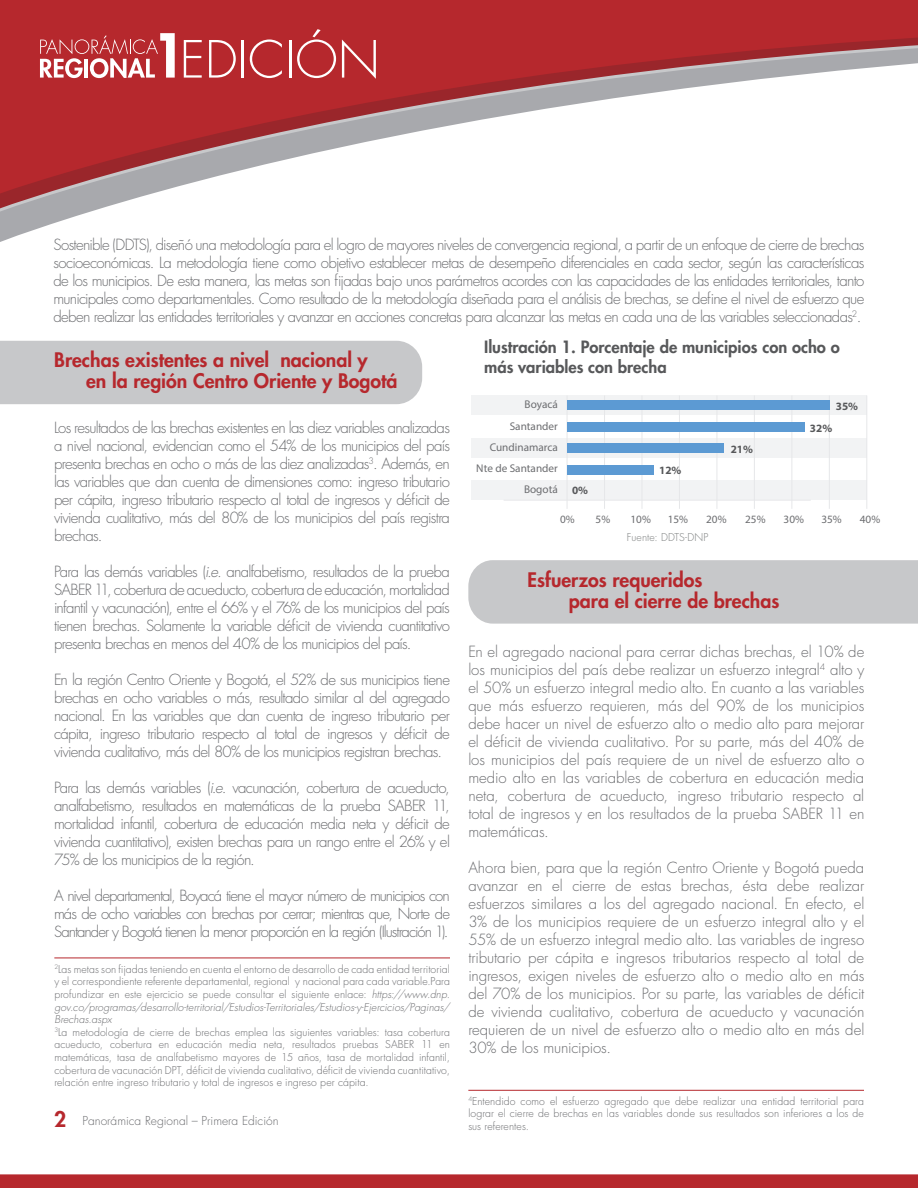
<style>
.page{position:relative;width:918px;height:1188px;background:#fff}
.page>*{position:absolute;margin:0;border:0;box-sizing:border-box;transform-origin:0 0}
.t1{font:800 19.5px "Futura Std";color:#b6282d}
.t2{font:800 16.5px/19.8px "Futura Std";color:#57585a}
.texto{font:300 15px/18px "Futura Std";letter-spacing:-.045em;color:#6c6d70;text-align:justify}
.t3{font:300 12px "Futura Std";color:#6c6d70}
.t4{font:11.25px/20.9px "Myriad Pro";color:#6c6d70;text-align:right}
.t5{font:700 11.25px "Myriad Pro";color:#57585a}
.texto-2{font:300 10.5px/12.6px "Futura Std";letter-spacing:.005em;color:#6c6d70;text-align:justify}
.texto-3{font:300 10.5px "Futura Std";letter-spacing:.01em;color:#7c7f7f}
.s1{font-style:italic}
.s2{font-weight:800;font-size:21px;color:#b6282d}
</style>
<div class="page">
<svg style="left:0;top:205px;width:112px;height:14px;fill:#a8a9ad"></svg>
<svg style="left:0;top:0;width:918px;height:205px"></svg>
<svg style="left:0;top:1174px;width:918px;height:14px;background:#b82e32"></svg>
<svg style="left:40px;top:33px;width:135px;height:45px"></svg>
<svg style="left:184px;top:40px;width:18px;height:38px"></svg>
<svg style="left:209px;top:40px;width:27px;height:38px"></svg>
<hr style="left:242px;top:40px;width:2px;height:38px;background:#fff">
<svg style="left:250px;top:39px;width:32px;height:39px"></svg>
<hr style="left:289px;top:40px;width:2px;height:38px;background:#fff">
<svg style="left:297px;top:29px;width:39px;height:49px;background:#c0484c"></svg>
<svg style="left:342px;top:39px;width:34px;height:40px"></svg>
<div style="left:468px;top:560px;width:450px;height:64px;background:#c7c8ca"></div>
<div style="left:0;top:341px;width:422px;height:63px;background:#c7c8ca"></div>
<hr style="left:54px;top:958px;width:396px;height:1px;background:#b6282d">
<hr style="left:468px;top:1090px;width:396px;height:1px;background:#b6282d">
<div style="left:472px;top:395px;width:395px;height:20px;background:#f2f3f4"></div>
<div style="left:472px;top:438px;width:395px;height:20px;background:#f2f3f4"></div>
<div style="left:472px;top:480px;width:395px;height:20px;background:#f2f3f4"></div>
<hr style="left:567px;top:395px;width:1px;height:114px;background:#e6e7e9">
<hr style="left:604px;top:395px;width:1px;height:114px;background:#e6e7e9">
<hr style="left:642px;top:395px;width:1px;height:114px;background:#e6e7e9">
<hr style="left:679px;top:395px;width:1px;height:114px;background:#e6e7e9">
<hr style="left:717px;top:395px;width:1px;height:114px;background:#e6e7e9">
<hr style="left:754px;top:395px;width:1px;height:114px;background:#e6e7e9">
<hr style="left:792px;top:395px;width:1px;height:114px;background:#e6e7e9">
<hr style="left:829px;top:395px;width:1px;height:114px;background:#e6e7e9">
<hr style="left:867px;top:395px;width:1px;height:114px;background:#e6e7e9">
<hr style="left:504px;top:500px;width:307px;height:1px;background:#e6e7e9">
<div style="left:567px;top:423px;width:238px;height:9px;background:#5c9ad3"></div>
<div style="left:567px;top:444px;width:157px;height:9px;background:#5c9ad3"></div>
<div style="left:567px;top:401px;width:262px;height:9px;background:#5c9ad3"></div>
<div style="left:567px;top:465px;width:86px;height:9px;background:#5c9ad3"></div>
<p class="texto" style="left:53px;top:236px;width:813px">Sostenible (DDTS), diseñó una metodología para el logro de mayores niveles de convergencia regional, a partir de un enfoque de cierre de brechas socioeconómicas. La metodología tiene como objetivo establecer metas de desempeño diferenciales en cada sector, según las características de los municipios. De esta manera, las metas son fijadas bajo unos parámetros acordes con las capacidades de las entidades territoriales, tanto municipales como departamentales. Como resultado de la metodología diseñada para el análisis de brechas, se define el nivel de esfuerzo que deben realizar las entidades territoriales y avanzar en acciones concretas para alcanzar las metas en cada una de las variables seleccionadas<sup>2</sup>.</p>
<p class="t1" style="left:54px;top:347px;width:315px">Brechas existentes a nivel nacional y</p>
<p class="t1" style="left:86px;top:368px;width:313px">en la región Centro Oriente y Bogotá</p>
<p class="texto" style="left:54px;top:419px;width:398px">Los resultados de las brechas existentes en las diez variables analizadas a nivel nacional, evidencian como el 54% de los municipios del país presenta brechas en ocho o más de las diez analizadas<sup>3</sup>. Además, en las variables que dan cuenta de dimensiones como: ingreso tributario per cápita, ingreso tributario respecto al total de ingresos y déficit de vivienda cualitativo, más del 80% de los municipios del país registra brechas.</p>
<p class="texto" style="left:54px;top:563px;width:398px">Para las demás variables (<span class="s1">i.e.</span> analfabetismo, resultados de la prueba SABER 11, cobertura de acueducto, cobertura de educación, mortalidad infantil y vacunación), entre el 66% y el 76% de los municipios del país tienen brechas. Solamente la variable déficit de vivienda cuantitativo presenta brechas en menos del 40% de los municipios del país.</p>
<p class="texto" style="left:54px;top:671px;width:398px">En la región Centro Oriente y Bogotá, el 52% de sus municipios tiene brechas en ocho variables o más, resultado similar al del agregado nacional. En las variables que dan cuenta de ingreso tributario per cápita, ingreso tributario respecto al total de ingresos y déficit de vivienda cualitativo, más del 80% de los municipios registran brechas.</p>
<p class="texto" style="left:54px;top:779px;width:397px">Para las demás variables (<span class="s1">i.e.</span> vacunación, cobertura de acueducto, analfabetismo, resultados en matemáticas de la prueba SABER 11, mortalidad infantil, cobertura de educación media neta y déficit de vivienda cuantitativo), existen brechas para un rango entre el 26% y el 75% de los municipios de la región.</p>
<p class="texto" style="left:54px;top:887px;width:397px">A nivel departamental, Boyacá tiene el mayor número de municipios con más de ocho variables con brechas por cerrar; mientras que, Norte de Santander y Bogotá tienen la menor proporción en la región (Ilustración 1).</p>
<p class="texto-2" style="left:54px;top:963px;width:397px"><sup>2</sup>Las metas son fijadas teniendo en cuenta el entorno de desarrollo de cada entidad territorial y el correspondiente referente departamental, regional y nacional para cada variable.Para profundizar en este ejercicio se puede consultar el siguiente enlace: <span class="s1">https://www.dnp. gov.co/programas/desarrollo-territorial/Estudios-Territoriales/Estudios-y-Ejercicios/Paginas/ Brechas.aspx</span></p>
<p class="texto-2" style="left:54px;top:1026px;width:397px"><sup>3</sup>La metodología de cierre de brechas emplea las siguientes variables: tasa cobertura acueducto, cobertura en educación media neta, resultados pruebas SABER 11 en matemáticas, tasa de analfabetismo mayores de 15 años, tasa de mortalidad infantil, cobertura de vacunación DPT, déficit de vivienda cualitativo, déficit de vivienda cuantitativo, relación entre ingreso tributario y total de ingresos e ingreso per cápita.</p>
<p class="t3" style="left:54px;top:1113px;width:226px"><span class="s2">2</span> Panorámica Regional – Primera Edición</p>
<p class="t2" style="left:484px;top:337px;width:357px">Ilustración 1. Porcentaje de municipios con ocho o más variables con brecha</p>
<p class="t4" style="left:525px;top:394px;width:35px">Boyacá</p>
<p class="t5" style="left:836px;top:399px;width:24px">35%</p>
<p class="t4" style="left:476px;top:416px;width:83px">Santander<br>Cundinamarca<br>Nte de Santander<br>Bogotá</p>
<p class="t5" style="left:572px;top:483px;width:18px">0%</p>
<p class="t4" style="left:560px;top:508px;width:16px">0%</p>
<p class="t5" style="left:659px;top:463px;width:24px">12%</p>
<p class="t5" style="left:731px;top:442px;width:24px">21%</p>
<p class="t5" style="left:810px;top:421px;width:24px">32%</p>
<p class="t4" style="left:596px;top:508px;width:16px">5%</p>
<p class="t4" style="left:631px;top:508px;width:22px">10%</p>
<p class="t4" style="left:668px;top:508px;width:22px">15%</p>
<p class="t4" style="left:706px;top:508px;width:22px">20%</p>
<p class="t4" style="left:745px;top:508px;width:22px">25%</p>
<p class="t4" style="left:784px;top:508px;width:22px">30%</p>
<p class="t4" style="left:821px;top:508px;width:22px">35%</p>
<p class="t4" style="left:860px;top:508px;width:22px">40%</p>
<p class="texto-3" style="left:627px;top:531px;width:83px">Fuente: DDTS-DNP</p>
<p class="t1" style="left:528px;top:568px;width:176px">Esfuerzos requeridos</p>
<p class="t1" style="left:569px;top:588px;width:212px">para el cierre de brechas</p>
<p class="texto" style="left:468px;top:643px;width:398px">En el agregado nacional para cerrar dichas brechas, el 10% de los municipios del país debe realizar un esfuerzo integral<sup>4</sup> alto y el 50% un esfuerzo integral medio alto. En cuanto a las variables que más esfuerzo requieren, más del 90% de los municipios debe hacer un nivel de esfuerzo alto o medio alto para mejorar el déficit de vivienda cualitativo. Por su parte, más del 40% de los municipios del país requiere de un nivel de esfuerzo alto o medio alto en las variables de cobertura en educación media neta, cobertura de acueducto, ingreso tributario respecto al total de ingresos y en los resultados de la prueba SABER 11 en matemáticas.</p>
<p class="texto" style="left:468px;top:859px;width:398px">Ahora bien, para que la región Centro Oriente y Bogotá pueda avanzar en el cierre de estas brechas, ésta debe realizar esfuerzos similares a los del agregado nacional. En efecto, el 3% de los municipios requiere de un esfuerzo integral alto y el 55% de un esfuerzo integral medio alto. Las variables de ingreso tributario per cápita e ingresos tributarios respecto al total de ingresos, exigen niveles de esfuerzo alto o medio alto en más del 70% de los municipios. Por su parte, las variables de déficit de vivienda cualitativo, cobertura de acueducto y vacunación requieren de un nivel de esfuerzo alto o medio alto en más del 30% de los municipios.</p>
<p class="texto-2" style="left:468px;top:1095px;width:397px"><sup>4</sup>Entendido como el esfuerzo agregado que debe realizar una entidad territorial para lograr el cierre de brechas en las variables donde sus resultados son inferiores a los de sus referentes.</p>
</div>
